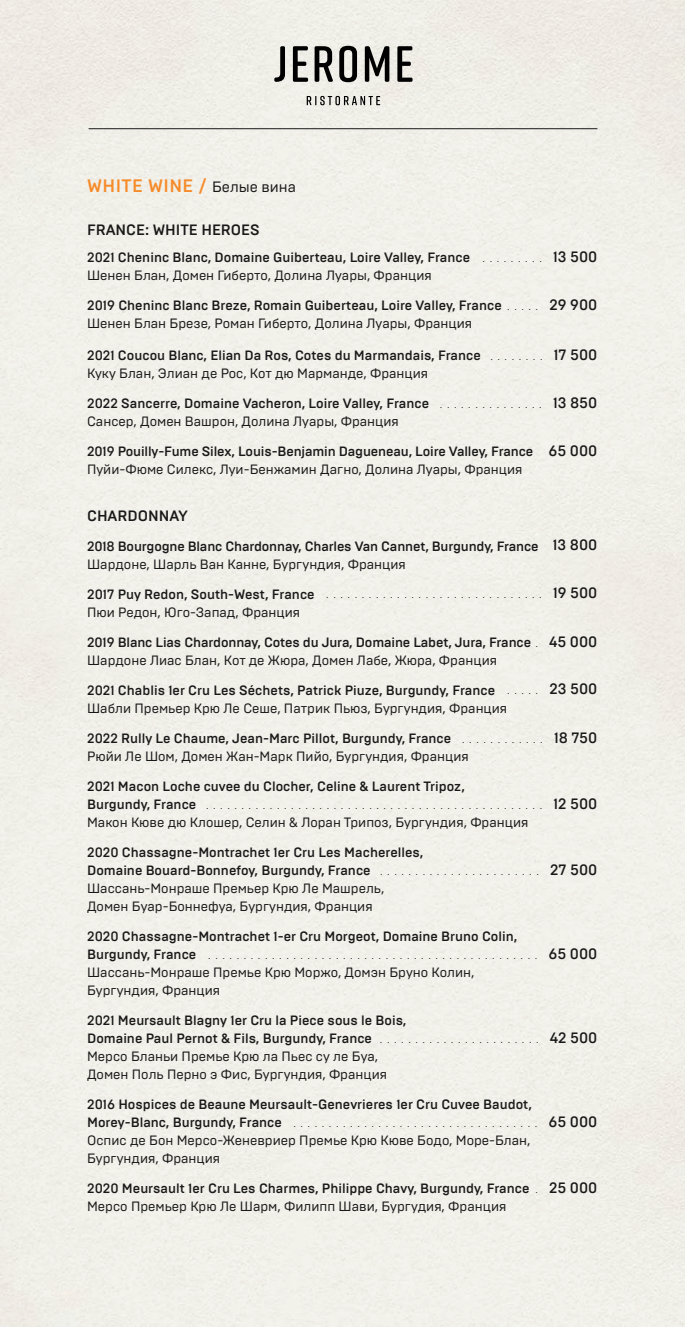
<style>
.page{position:relative;width:685px;height:1327px;background:#fff}
.page>*{position:absolute;margin:0;border:0;box-sizing:border-box;transform-origin:0 0}
.t1{font:500 18px "Brutal Type";letter-spacing:.025em;color:#f68b29}
.t2{font:500 15px "Brutal Type";color:#191919}
.t3{font:500 13.5px/18px "Brutal Type";color:#191919}
.t4{font:13.5px/18px "Brutal Type";color:#191919}
.t5{font:300 7.5px "Brutal Type";color:#191919;scale:2 1}
.s1{font-weight:400;font-size:15px;color:#191919}
.s2{font-weight:500;font-size:15px}
.s3{font-weight:300;font-size:7.5px}
</style>
<div class="page">
<div style="left:0;top:0;width:685px;height:1326px;background:#f1f0e9"></div>
<svg style="left:274px;top:46px;width:11px;height:36px"></svg>
<svg style="left:293px;top:46px;width:15px;height:36px"></svg>
<svg style="left:314px;top:46px;width:19px;height:36px"></svg>
<svg style="left:339px;top:46px;width:18px;height:36px"></svg>
<svg style="left:365px;top:46px;width:24px;height:36px"></svg>
<svg style="left:397px;top:46px;width:15px;height:36px"></svg>
<svg style="left:307px;top:96px;width:73px;height:9px"></svg>
<hr style="left:89px;top:128px;width:508px;height:1px;background:#191919">
<h1 class="t1" style="left:87px;top:175px;width:210px">WHITE WINE / <span class="s1">Белые вина</span></h1>
<p class="t2" style="left:87px;top:221px;width:174px">FRANCE: WHITE HEROES</p>
<p class="t3" style="left:87px;top:248px;width:384px">2021 Cheninc Blanc, Domaine Guiberteau, Loire Valley, France</p>
<p class="t4" style="left:87px;top:266px;width:346px">Шенен Блан, Домен Гиберто, Долина Луары, Франция</p>
<p class="t3" style="left:87px;top:296px;width:416px">2019 Cheninc Blanc Breze, Romain Guiberteau, Loire Valley, France</p>
<p class="t4" style="left:87px;top:314px;width:386px">Шенен Блан Брезе, Роман Гиберто, Долина Луары, Франция</p>
<p class="t5" style="left:482px;top:255px;width:59px">. . . . . . . . . <span class="s2">13 500</span></p>
<p class="t5" style="left:507px;top:303px;width:47px">. . . . . <span class="s2">29 900</span></p>
<p class="t5" style="left:490px;top:352px;width:55px">. . . . . . . . <span class="s2">17 500</span></p>
<p class="t5" style="left:439px;top:400px;width:80px">. . . . . . . . . . . . . . . <span class="s2">13 850</span></p>
<p class="t2" style="left:548px;top:441px;width:50px">65 000</p>
<p class="t3" style="left:87px;top:346px;width:395px">2021 Coucou Blanc, Elian Da Ros, Cotes du Marmandais, France</p>
<p class="t4" style="left:87px;top:364px;width:342px">Куку Блан, Элиан де Рос, Кот дю Марманде, Франция</p>
<p class="t3" style="left:87px;top:394px;width:343px">2022 Sancerre, Domaine Vacheron, Loire Valley, France</p>
<p class="t4" style="left:87px;top:412px;width:313px">Сансер, Домен Вашрон, Долина Луары, Франция</p>
<p class="t3" style="left:87px;top:442px;width:447px">2019 Pouilly-Fume Silex, Louis-Benjamin Dagueneau, Loire Valley, France</p>
<p class="t4" style="left:87px;top:460px;width:437px">Пуйи-Фюме Силекс, Луи-Бенжамин Дагно, Долина Луары, Франция</p>
<p class="t2" style="left:87px;top:506px;width:102px">СHARDONNAY</p>
<p class="t2" style="left:552px;top:536px;width:46px">13 800</p>
<p class="t5" style="left:326px;top:591px;width:137px">. . . . . . . . . . . . . . . . . . . . . . . . . . . . . . . <span class="s2">19 500</span></p>
<p class="t3" style="left:87px;top:537px;width:453px">2018 Bourgogne Blanc Chardonnay, Charles Van Cannet, Burgundy, France</p>
<p class="t4" style="left:87px;top:555px;width:320px">Шардоне, Шарль Ван Канне, Бургундия, Франция</p>
<p class="t3" style="left:87px;top:585px;width:229px">2017 Puy Redon, South-West, France</p>
<p class="t4" style="left:87px;top:603px;width:214px">Пюи Редон, Юго-Запад, Франция</p>
<p class="t3" style="left:87px;top:633px;width:445px">2019 Blanc Lias Chardonnay, Cotes du Jura, Domaine Labet, Jura, France</p>
<p class="t4" style="left:87px;top:651px;width:411px">Шардоне Лиас Блан, Кот де Жюра, Домен Лабе, Жюра, Франция</p>
<p class="t3" style="left:87px;top:681px;width:409px">2021 Chablis 1er Cru Les Séchets, Patrick Piuze, Burgundy, France</p>
<p class="t4" style="left:87px;top:699px;width:421px">Шабли Премьер Крю Ле Сеше, Патрик Пьюз, Бургундия, Франция</p>
<p class="t3" style="left:87px;top:729px;width:365px">2022 Rully Le Chaume, Jean-Marc Pillot, Burgundy, France</p>
<p class="t4" style="left:87px;top:747px;width:383px">Рюйи Ле Шом, Домен Жан-Марк Пийо, Бургундия, Франция</p>
<p class="t3" style="left:87px;top:777px;width:379px">2021 Macon Loche cuvee du Clocher, Celine &amp; Laurent Tripoz,<br>Burgundy, France</p>
<p class="t4" style="left:87px;top:813px;width:443px">Макон Кюве дю Клошер, Селин &amp; Лоран Трипоз, Бургундия, Франция</p>
<p class="t3" style="left:87px;top:843px;width:338px">2020 Chassagne-Montrachet 1er Cru Les Macherelles,<br>Domaine Bouard-Bonnefoy, Burgundy, France</p>
<p class="t4" style="left:87px;top:879px;width:298px">Шассань-Монраше Премьер Крю Ле Машрель,<br>Домен Буар-Боннефуа, Бургундия, Франция</p>
<p class="t3" style="left:87px;top:927px;width:432px">2020 Chassagne-Montrachet 1-er Cru Morgeot, Domaine Bruno Colin,<br>Burgundy, France</p>
<p class="t4" style="left:87px;top:963px;width:389px">Шассань-Монраше Премье Крю Моржо, Домэн Бруно Колин,<br>Бургундия, Франция</p>
<p class="t3" style="left:87px;top:1011px;width:321px">2021 Meursault Blagny 1er Cru la Piece sous le Bois,<br>Domaine Paul Pernot &amp; Fils, Burgundy, France</p>
<p class="t4" style="left:87px;top:1047px;width:301px">Мерсо Бланьи Премье Крю ла Пьес су ле Буа,<br>Домен Поль Перно э Фис, Бургундия, Франция</p>
<p class="t3" style="left:87px;top:1095px;width:446px">2016 Hospices de Beaune Meursault-Genevrieres 1er Cru Cuvee Baudot,<br>Morey-Blanc, Burgundy, France</p>
<p class="t4" style="left:87px;top:1131px;width:445px">Оспис де Бон Мерсо-Женевриер Премье Крю Кюве Бодо, Море-Блан,<br>Бургундия, Франция</p>
<p class="t3" style="left:87px;top:1179px;width:444px">2020 Meursault 1er Cru Les Charmes, Philippe Chavy, Burgundy, France</p>
<p class="t4" style="left:87px;top:1197px;width:421px">Мерсо Премьер Крю Ле Шарм, Филипп Шави, Бургудия, Франция</p>
<p class="t2" style="left:535px;top:633px;width:64px"><span class="s3">.</span> 45 000</p>
<p class="t5" style="left:507px;top:686px;width:47px">. . . . . <span class="s2">23 500</span></p>
<p class="t5" style="left:462px;top:736px;width:69px">. . . . . . . . . . . . <span class="s2">18 750</span></p>
<p class="t5" style="left:206px;top:802px;width:197px">. . . . . . . . . . . . . . . . . . . . . . . . . . . . . . . . . . . . . . . . . . . . . . . . <span class="s2">12 500</span></p>
<p class="t5" style="left:380px;top:867px;width:110px">. . . . . . . . . . . . . . . . . . . . . . . <span class="s2">27 500</span></p>
<p class="t5" style="left:208px;top:951px;width:196px">. . . . . . . . . . . . . . . . . . . . . . . . . . . . . . . . . . . . . . . . . . . . . . . <span class="s2">65 000</span></p>
<p class="t5" style="left:379px;top:1035px;width:110px">. . . . . . . . . . . . . . . . . . . . . . . <span class="s2">42 500</span></p>
<p class="t5" style="left:293px;top:1119px;width:154px">. . . . . . . . . . . . . . . . . . . . . . . . . . . . . . . . . . . <span class="s2">65 000</span></p>
<p class="t2" style="left:535px;top:1178px;width:64px"><span class="s3">.</span> 25 000</p>
</div>
